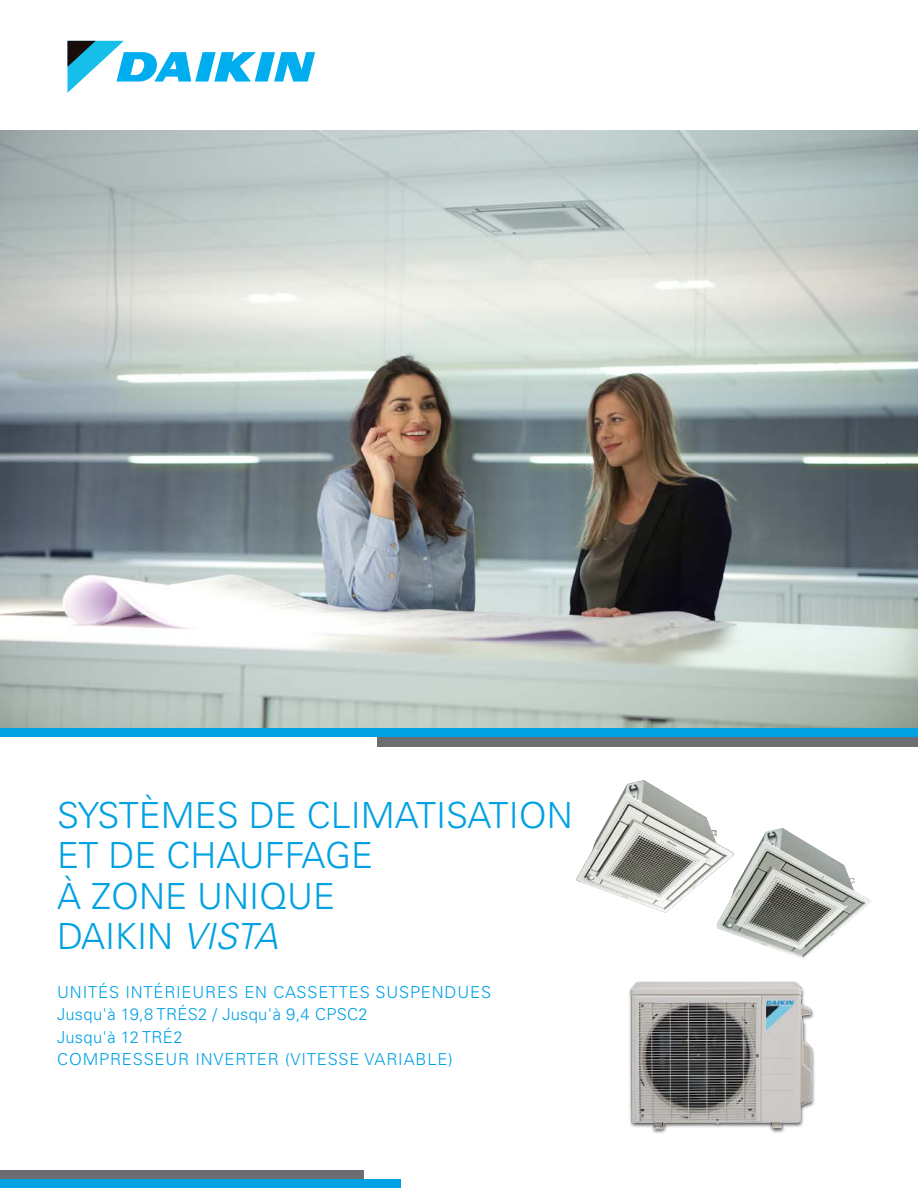
<style>
.page{position:relative;width:918px;height:1188px;background:#fff}
.page>*{position:absolute;margin:0;border:0;box-sizing:border-box;transform-origin:0 0}
.t1{font:300 36px/40.5px "Univers LT Pro 45";color:#00a1e3}
.t2{font:300 16.5px "Univers LT Pro 45";letter-spacing:.05em;color:#00a1e3}
.t3{font:300 16.5px/22.5px "Univers LT Pro 45";letter-spacing:.02em;color:#00a1e3}
.s1{font-style:italic}
</style>
<div class="page">
<img style="left:0;top:131px;width:918px;height:597px">
<div style="left:0;top:1170px;width:364px;height:10px;background:#6c6d70"></div>
<div style="left:378px;top:736px;width:540px;height:11px;background:#6c6d70"></div>
<div style="left:0;top:728px;width:918px;height:9px;background:#00a1e3"></div>
<div style="left:0;top:1179px;width:400px;height:9px;background:#00a1e3"></div>
<img style="left:576px;top:780px;width:141px;height:133px">
<img style="left:717px;top:828px;width:154px;height:131px">
<img style="left:629px;top:981px;width:186px;height:152px">
<svg style="left:68px;top:41px;width:247px;height:52px"></svg>
<p class="t1" style="left:57px;top:794px;width:517px">SYSTÈMES DE CLIMATISATION<br>ET DE CHAUFFAGE<br>À ZONE UNIQUE</p>
<p class="t1" style="left:57px;top:915px;width:222px">DAIKIN <span class="s1">VISTA</span></p>
<p class="t2" style="left:57px;top:981px;width:435px">UNITÉS INTÉRIEURES EN CASSETTES SUSPENDUES</p>
<p class="t3" style="left:57px;top:1003px;width:312px">Jusqu'à 19,8 TRÉS2 / Jusqu'à 9,4 CPSC2<br>Jusqu'à 12 TRÉ2</p>
<p class="t2" style="left:57px;top:1049px;width:397px">COMPRESSEUR INVERTER (VITESSE VARIABLE)</p>
</div>
